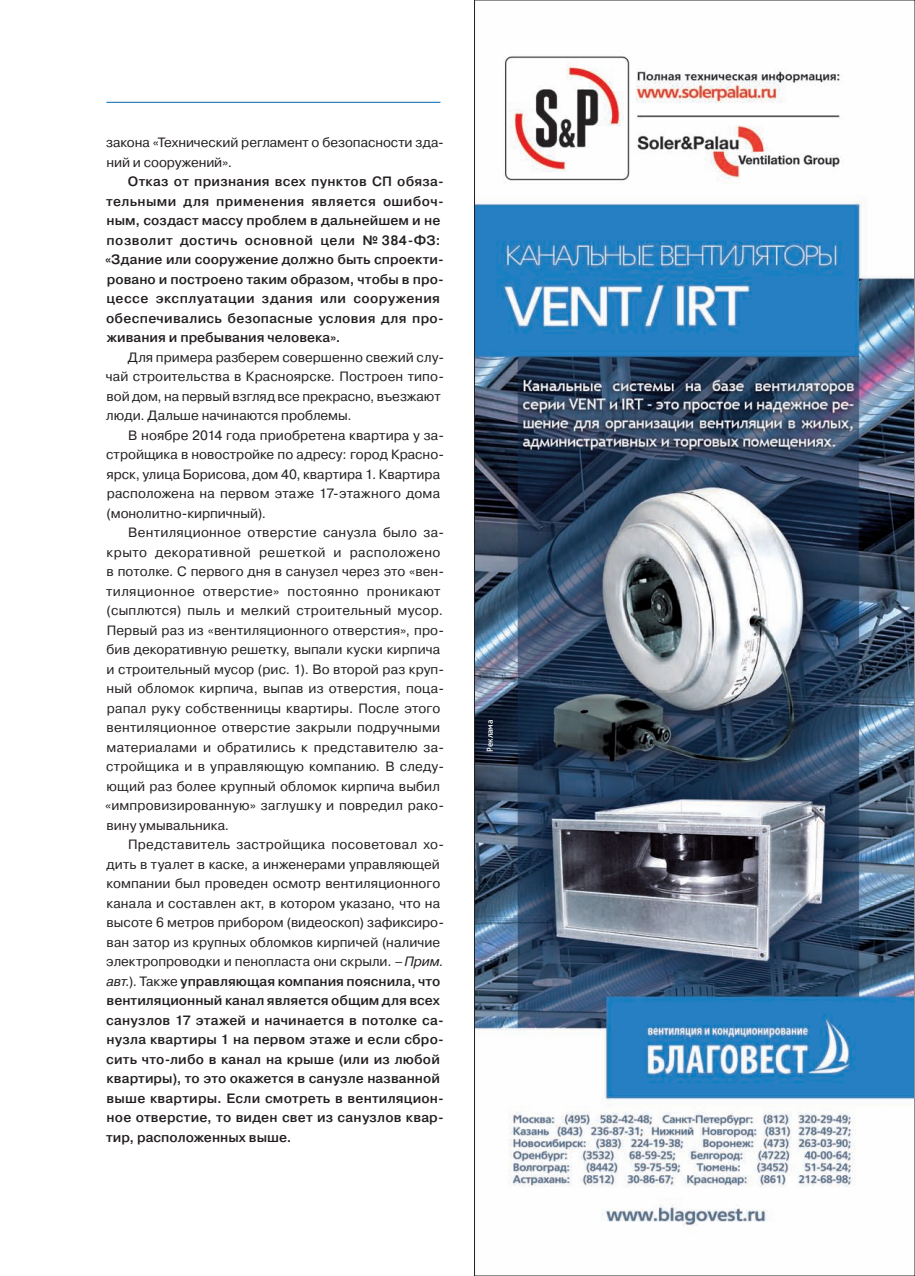
<style>
.page{position:relative;width:915px;height:1276px;background:#fff}
.page>*{position:absolute;margin:0;border:0;box-sizing:border-box;transform-origin:0 0}
.t1{font:13.5px/19.5px "Pragmatica";letter-spacing:.01em;color:#231f20}
.t2{font:500 13.5px/19.5px "Pragmatica";letter-spacing:.015em;color:#231f20}
.t3{font:500 9px "Bliss Pro";letter-spacing:-.005em;color:#fff}
.s1{font-weight:400}
.s2{font-weight:400;font-style:italic}
</style>
<div class="page">
<hr style="left:106px;top:102px;width:334px;height:1px;background:#0166b3">
<img style="left:476px;top:55px;width:436px;height:1171px">
<p class="t1" style="left:106px;top:133px;width:339px">закона «Технический регламент о безопасности зда&shy;ний и сооружений».</p>
<p class="t2" style="left:105px;top:171px;width:340px;text-indent:23px">Отказ от признания всех пунктов СП обяза&shy;тельными для применения является ошибоч&shy;ным, создаст массу проблем в дальнейшем и не позволит достичь основной цели № 384-ФЗ: «Здание или сооружение должно быть спроекти&shy;ровано и построено таким образом, чтобы в про&shy;цессе эксплуатации здания или сооружения обеспечивались безопасные условия для про&shy;живания и пребывания человека».</p>
<p class="t1" style="left:106px;top:347px;width:339px;text-indent:22px">Для примера разберем совершенно свежий слу&shy;чай строительства в Красноярске. Построен типо&shy;вой дом, на первый взгляд все прекрасно, въезжают люди. Дальше начинаются проблемы.</p>
<p class="t1" style="left:106px;top:425px;width:339px;text-indent:22px">В ноябре 2014 года приобретена квартира у за&shy;стройщика в новостройке по адресу: город Красно&shy;ярск, улица Борисова, дом 40, квартира 1. Квартира расположена на первом этаже 17-этажного дома (монолитно-кирпичный).</p>
<p class="t1" style="left:105px;top:523px;width:340px;text-indent:23px">Вентиляционное отверстие санузла было за&shy;крыто декоративной решеткой и расположено в потолке. С первого дня в санузел через это «вен&shy;тиляционное отверстие» постоянно проникают (сыплются) пыль и мелкий строительный мусор.<br>Первый раз из «вентиляционного отверстия», про&shy;бив декоративную решетку, выпали куски кирпича и строительный мусор (рис. 1). Во второй раз круп&shy;ный обломок кирпича, выпав из отверстия, поца&shy;рапал руку собственницы квартиры. После этого вентиляционное отверстие закрыли подручными материалами и обратились к представителю за&shy;стройщика и в управляющую компанию. В следу&shy;ющий раз более крупный обломок кирпича выбил «импровизированную» заглушку и повредил рако&shy;вину умывальника.</p>
<p class="t2" style="left:106px;top:834px;width:339px;text-indent:22px"><span class="s1">Представитель застройщика посоветовал хо&shy;дить в туалет в каске, а инженерами управляющей компании был проведен осмотр вентиляционного канала и составлен акт, в котором указано, что на высоте 6 метров прибором (видеоскоп) зафиксиро&shy;ван затор из крупных обломков кирпичей (наличие электропроводки и пенопласта они скрыли. –</span><span class="s2">Прим. авт.</span><span class="s1">). Также</span> управляющая компания пояснила, что вентиляционный канал является общим для всех санузлов 17 этажей и начинается в потолке са&shy;нузла квартиры 1 на первом этаже и если сбро&shy;сить что-либо в канал на крыше (или из любой квартиры), то это окажется в санузле названной выше квартиры. Если смотреть в вентиляцион&shy;ное отверстие, то виден свет из санузлов квар&shy;тир, расположенных выше.</p>
<p class="t3" style="left:484px;top:752px;width:34px;rotate:-90deg">Реклама</p>
</div>
